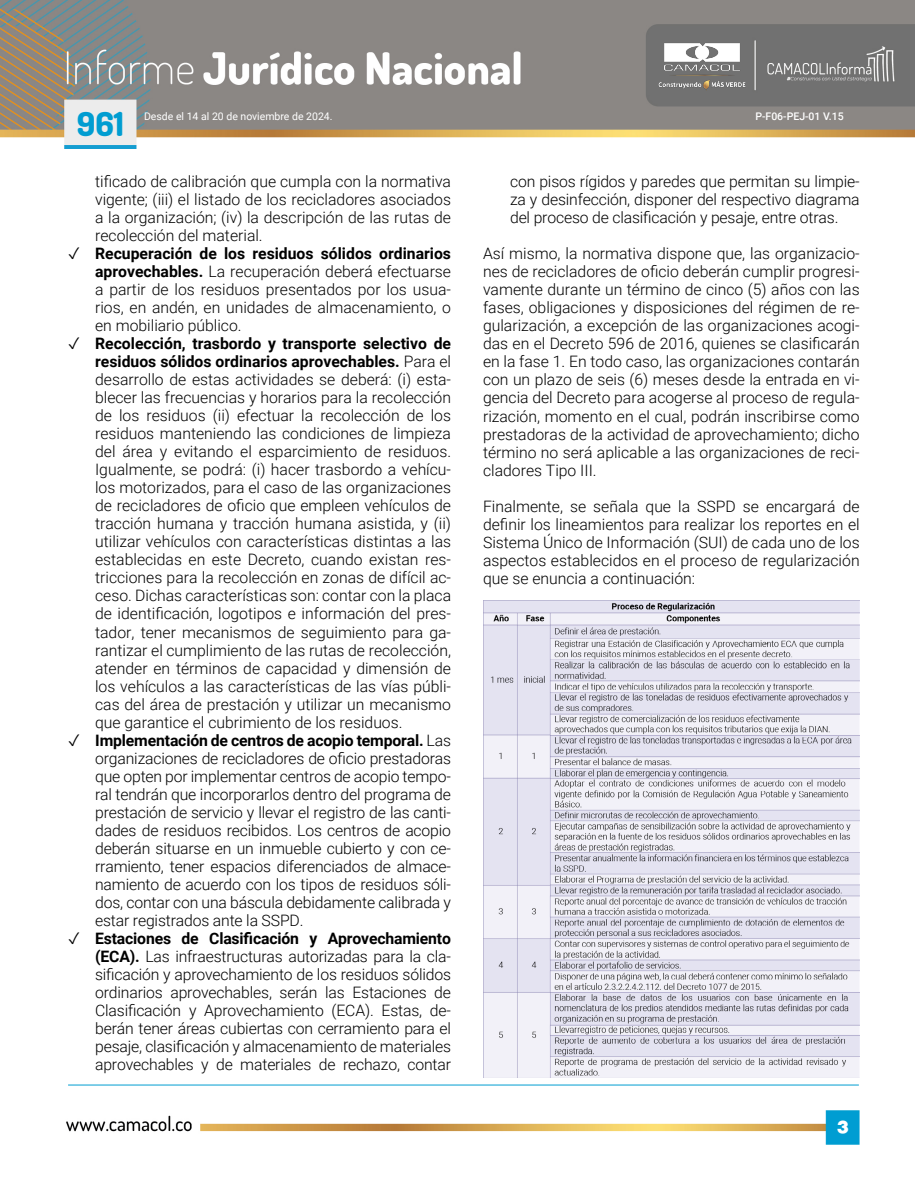
<style>
.page{position:relative;width:915px;height:1191px;background:#fff}
.page>*{position:absolute;margin:0;border:0;box-sizing:border-box;transform-origin:0 0}
.t1{font:33px "Dosis";color:#009dd1}
.t2{font:900 19.5px "Helvetica";color:#fff}
.t3{font:300 15.75px/18px "Roboto";color:#000;text-align:justify}
.t4{font:10.5px "Roboto";color:#fff}
.t5{font:500 10.5px "Roboto";color:#fff}
.s1{font-weight:700}
</style>
<div class="page">
<img style="left:66px;top:1110px;width:793px;height:34px">
<img style="left:0;top:0;width:914px;height:149px">
<img style="left:655px;top:42px;width:92px;height:49px">
<img style="left:483px;top:601px;width:376px;height:476px">
<hr style="left:68px;top:1084px;width:790px;height:1px;background:#009dd1">
<h1 class="t1" style="left:77px;top:101px;width:49px">961</h1>
<p class="t4" style="left:144px;top:109px;width:190px">Desde el 14 al 20 de noviembre de 2024.</p>
<p class="t3" style="left:95px;top:172px;width:357px">tificado de calibración que cumpla con la normativa vigente; (iii) el listado de los recicladores asociados a la organización; (iv) la descripción de las rutas de recolección del material.</p>
<p class="t3" style="left:95px;top:244px;width:357px;text-indent:-27px">✓ <span class="s1">Recuperación de los residuos sólidos ordinarios aprovechables.</span> La recuperación deberá efectuarse a partir de los residuos presentados por los usua&shy;rios, en andén, en unidades de almacenamiento, o en mobiliario público.</p>
<p class="t3" style="left:95px;top:334px;width:357px;text-indent:-27px">✓ <span class="s1">Recolección, trasbordo y transporte selectivo de residuos sólidos ordinarios aprovechables.</span> Para el desarrollo de estas actividades se deberá: (i) esta&shy;blecer las frecuencias y horarios para la recolección de los residuos (ii) efectuar la recolección de los residuos manteniendo las condiciones de limpieza del área y evitando el esparcimiento de residuos.<br>Igualmente, se podrá: (i) hacer trasbordo a vehícu&shy;los motorizados, para el caso de las organizaciones de recicladores de oficio que empleen vehículos de tracción humana y tracción humana asistida, y (ii) utilizar vehículos con características distintas a las establecidas en este Decreto, cuando existan res&shy;tricciones para la recolección en zonas de difícil ac&shy;ceso. Dichas características son: contar con la placa de identificación, logotipos e información del pres&shy;tador, tener mecanismos de seguimiento para ga&shy;rantizar el cumplimiento de las rutas de recolección, atender en términos de capacidad y dimensión de los vehículos a las características de las vías públi&shy;cas del área de prestación y utilizar un mecanismo que garantice el cubrimiento de los residuos.</p>
<p class="t3" style="left:95px;top:730px;width:357px;text-indent:-27px">✓ <span class="s1">Implementación de centros de acopio temporal.</span> Las organizaciones de recicladores de oficio prestadoras que opten por implementar centros de acopio tempo&shy;ral tendrán que incorporarlos dentro del programa de prestación de servicio y llevar el registro de las canti&shy;dades de residuos recibidos. Los centros de acopio deberán situarse en un inmueble cubierto y con ce&shy;rramiento, tener espacios diferenciados de almace&shy;namiento de acuerdo con los tipos de residuos sóli&shy;dos, contar con una báscula debidamente calibrada y estar registrados ante la SSPD.</p>
<p class="t3" style="left:95px;top:928px;width:357px;text-indent:-27px">✓ <span class="s1">Estaciones de Clasificación y Aprovechamiento (ECA).</span> Las infraestructuras autorizadas para la cla&shy;sificación y aprovechamiento de los residuos sólidos ordinarios aprovechables, serán las Estaciones de Clasificación y Aprovechamiento (ECA). Estas, de&shy;berán tener áreas cubiertas con cerramiento para el pesaje, clasificación y almacenamiento de materiales aprovechables y de materiales de rechazo, contar</p>
<p class="t5" style="left:755px;top:108px;width:90px">P-F06-PEJ-01 V.15</p>
<p class="t3" style="left:510px;top:172px;width:351px">con pisos rígidos y paredes que permitan su limpie&shy;za y desinfección, disponer del respectivo diagrama del proceso de clasificación y pesaje, entre otras.</p>
<p class="t3" style="left:483px;top:244px;width:378px">Así mismo, la normativa dispone que, las organizacio&shy;nes de recicladores de oficio deberán cumplir progresi&shy;vamente durante un término de cinco (5) años con las fases, obligaciones y disposiciones del régimen de re&shy;gularización, a excepción de las organizaciones acogi&shy;das en el Decreto 596 de 2016, quienes se clasificarán en la fase 1. En todo caso, las organizaciones contarán con un plazo de seis (6) meses desde la entrada en vi&shy;gencia del Decreto para acogerse al proceso de regula&shy;rización, momento en el cual, podrán inscribirse como prestadoras de la actividad de aprovechamiento; dicho término no será aplicable a las organizaciones de reci&shy;cladores Tipo III.</p>
<p class="t3" style="left:483px;top:496px;width:378px">Finalmente, se señala que la SSPD se encargará de definir los lineamientos para realizar los reportes en el Sistema Único de Información (SUI) de cada uno de los aspectos establecidos en el proceso de regularización que se enuncia a continuación:</p>
<p class="t2" style="left:836px;top:1119px;width:13px">3</p>
</div>
